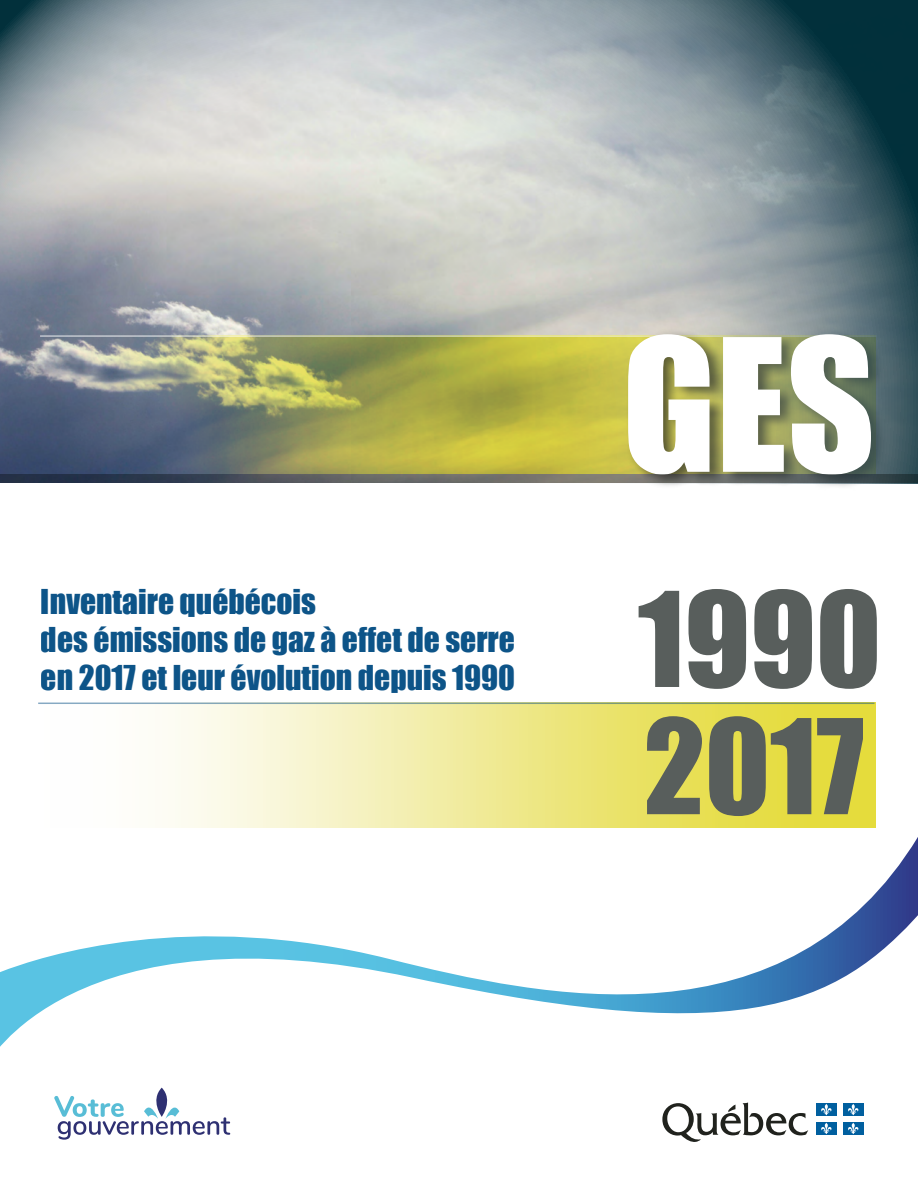
<style>
.page{position:relative;width:918px;height:1188px;background:#fff}
.page>*{position:absolute;margin:0;border:0;box-sizing:border-box;transform-origin:0 0}
.t1{font:170.4px "Impact";color:#fff}
.t2{font:121.65px/127.2px "Impact";color:#585e5c}
.t3{font:31.5px/38.1px "Impact";color:#0d5488}
</style>
<div class="page">
<img style="left:0;top:0;width:918px;height:1142px">
<svg style="left:0;top:474px;width:918px;height:9px;background:#52575c"></svg>
<p class="t1" style="left:622px;top:273px;width:254px">GES</p>
<p class="t3" style="left:41px;top:582px;width:476px">Inventaire québécois<br>des émissions de gaz à effet de serre en 2017 et leur évolution depuis 1990</p>
<p class="t2" style="left:638px;top:572px;width:245px">1990<br>2017</p>
</div>
